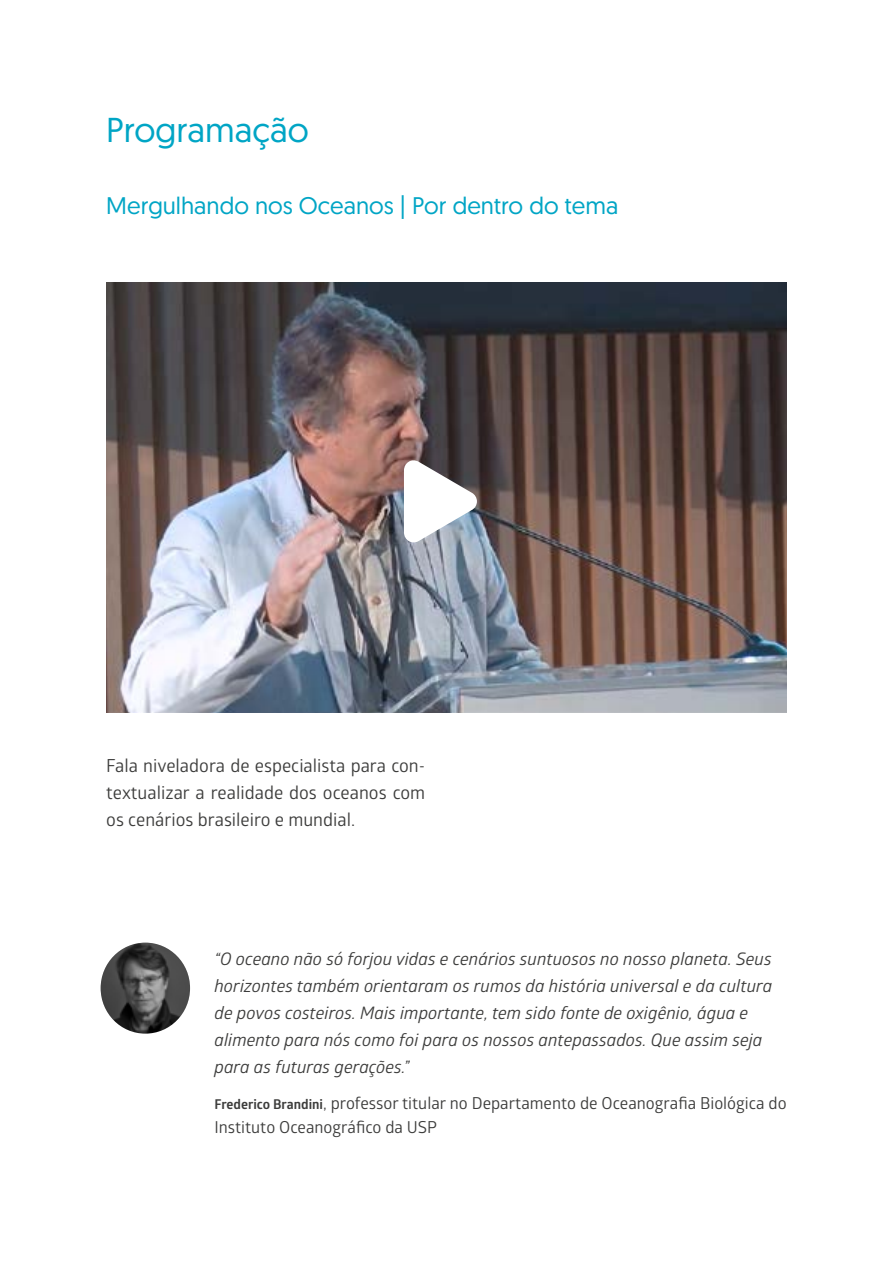
<style>
.page{position:relative;width:893px;height:1263px;background:#fff}
.page>*{position:absolute;margin:0;border:0;box-sizing:border-box;transform-origin:0 0}
.t1{font:34.5px "Geomanist";color:#00a5c5}
.t2{font:24px "Geomanist";color:#00a5c5}
.t3{font:18px/27px "Glober";color:#3c3c3b;text-align:justify}
.t4{font:italic 17.25px/27px "Glober";color:#3c3c3b}
.t5{font:16.5px/24px "Glober";color:#3c3c3b}
.s1{font-weight:700;font-size:13.5px}
</style>
<div class="page">
<img style="left:101px;top:943px;width:89px;height:90px">
<img style="left:106px;top:282px;width:681px;height:430px">
<svg style="left:404px;top:458px;width:73px;height:87px"></svg>
<h1 class="t1" style="left:106px;top:108px;width:204px">Programação</h1>
<h2 class="t2" style="left:106px;top:190px;width:513px">Mergulhando nos Oceanos | Por dentro do tema</h2>
<p class="t3" style="left:106px;top:752px;width:320px">Fala niveladora de especialista para con&shy;textualizar a realidade dos oceanos com os cenários brasileiro e mundial.</p>
<p class="t4" style="left:214px;top:944px;width:559px">“O oceano não só forjou vidas e cenários suntuosos no nosso planeta. Seus horizontes também orientaram os rumos da história universal e da cultura de povos costeiros. Mais importante, tem sido fonte de oxigênio, água e alimento para nós como foi para os nossos antepassados. Que assim seja para as futuras gerações.”</p>
<p class="t5" style="left:214px;top:1090px;width:574px"><span class="s1">Frederico Brandini</span>, professor titular no Departamento de Oceanografia Biológica do<br>Instituto Oceanográfico da USP</p>
</div>
